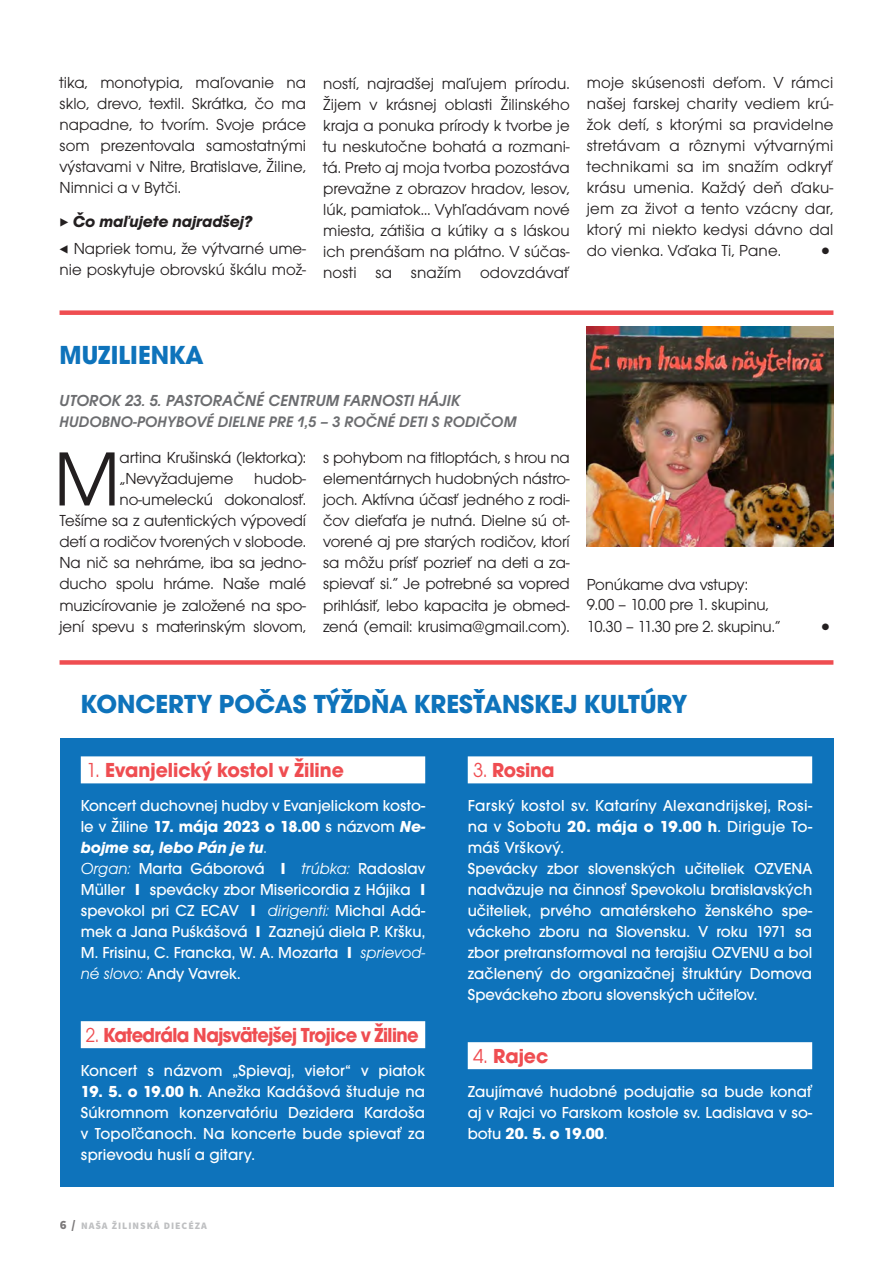
<style>
.page{position:relative;width:893px;height:1263px;background:#fff}
.page>*{position:absolute;margin:0;border:0;box-sizing:border-box;transform-origin:0 0}
.t1{font:79.2px "Avant Gar Got Itc TOT Boo";color:#231f20}
.t2{font:700 27px "Avant Gar Got Itc TOT";color:#0e73bb}
.t3{font:24px "Avant Gar Got Itc TOT Boo";color:#231f20}
.t4{font:700 21px "Avant Gar Got Itc TOT";letter-spacing:-.02em;color:#ef4d51;scale:.95 1}
.t5{font:700 21px "Avant Gar Got Itc TOT";color:#ef4d51}
.t6{font:700 21px "Avant Gar Got Itc TOT";letter-spacing:-.02em;color:#ef4d51}
.t7{font:16.5px/21px "Avant Gar Got Itc TOT Boo";letter-spacing:-.01em;color:#231f20;text-align:justify}
.t8{font:500 16.5px/21px "Avant Garde Got Itc TOT";color:#fff;text-align:justify}
.t9{font:16.5px "Avant Gar Got Itc TOT Dem Obl";letter-spacing:.015em;color:#6c6d70}
.t10{font:italic 700 16.5px "Avant Gar Got Itc TOT";color:#231f20}
.t11{font:15.75px "Avant Gar Got Itc TOT Dem Obl";letter-spacing:.015em;color:#6c6d70}
.t12{font:900 9.9px "Source Sans Pro";letter-spacing:.1em;color:#939598}
.s1{font-family:"Source Sans Pro";font-weight:200;font-style:normal}
.s2{font-family:"Source Sans Pro";font-weight:200}
.s3{font-family:"Avant Gar Got Itc TOT Boo";font-weight:400}
.s4{font-family:"Avant Gar Got Itc TOT";font-weight:700}
.s5{font-family:"Avant Gar Got Itc TOT";font-weight:700;font-style:italic}
.s6{font-family:"Avant Gar Got Itc TOT Boo Obl";font-weight:400}
.s7{font-size:12.75px;color:#231f20}
</style>
<div class="page">
<div style="left:60px;top:738px;width:773px;height:448px;background:#0e73bb"></div>
<div style="left:81px;top:756px;width:344px;height:27px;background:#fff"></div>
<div style="left:81px;top:1021px;width:344px;height:27px;background:#fff"></div>
<div style="left:468px;top:756px;width:344px;height:27px;background:#fff"></div>
<div style="left:468px;top:1042px;width:344px;height:27px;background:#fff"></div>
<img style="left:587px;top:326px;width:246px;height:220px">
<div style="left:60px;top:660px;width:773px;height:5px;background:#ef4d51"></div>
<div style="left:60px;top:310px;width:773px;height:5px;background:#ef4d51"></div>
<p class="t7" style="left:60px;top:72px;width:248px">tika, monotypia, maľovanie na sklo, drevo, textil. Skrátka, čo ma napadne, to tvorím. Svoje práce som prezentovala samostatnými výstavami v Nitre, Bratislave, Žiline, Nimnici a v Bytči.</p>
<p class="t10" style="left:60px;top:212px;width:194px"><span class="s1">▶</span> Čo maľujete najradšej?</p>
<p class="t7" style="left:60px;top:238px;width:248px"><span class="s2">◀</span> Napriek tomu, že výtvarné ume&shy;nie poskytuje obrovskú škálu mož-</p>
<p class="t7" style="left:323px;top:73px;width:248px">ností, najradšej maľujem prírodu.<br>Žijem v krásnej oblasti Žilinského kraja a ponuka prírody k tvorbe je tu neskutočne bohatá a rozmani&shy;tá. Preto aj moja tvorba pozostáva prevažne z obrazov hradov, lesov, lúk, pamiatok… Vyhľadávam nové miesta, zátišia a kútiky a s láskou ich prenášam na plátno. V súčas&shy;nosti sa snažím odovzdávať</p>
<p class="t7" style="left:587px;top:72px;width:248px">moje skúsenosti deťom. V rámci našej farskej charity vediem krú&shy;žok detí, s ktorými sa pravidelne stretávam a rôznymi výtvarnými technikami sa im snažím odkryť krásu umenia. Každý deň ďaku&shy;jem za život a tento vzácny dar, ktorý mi niekto kedysi dávno dal do vienka. Vďaka Ti, Pane.</p>
<p class="t3" style="left:817px;top:237px;width:18px">•</p>
<p class="t2" style="left:60px;top:338px;width:145px">MUZILIENKA</p>
<p class="t9" style="left:60px;top:391px;width:402px">UTOROK 23. 5. PASTORAČNÉ CENTRUM FARNOSTI HÁJIK</p>
<p class="t11" style="left:60px;top:412px;width:458px">HUDOBNO-POHYBOVÉ DIELNE PRE 1,5 – 3 ROČNÉ DETI S RODIČOM</p>
<p class="t7" style="left:323px;top:447px;width:248px">s pohybom na fitloptách, s hrou na elementárnych hudobných nástro&shy;joch. Aktívna účasť jedného z rodi&shy;čov dieťaťa je nutná. Dielne sú ot&shy;vorené aj pre starých rodičov, ktorí sa môžu prísť pozrieť na deti a za&shy;spievať si.“ Je potrebné sa vopred prihlásiť, lebo kapacita je obmed&shy;zená (email: krusima@gmail.com).</p>
<p class="t1" style="left:54px;top:433px;width:68px">M</p>
<p class="t7" style="left:120px;top:447px;width:188px">artina Krušinská (lektorka): „Nevyžadujeme</p>
<p class="t7" style="left:60px;top:468px;width:248px;text-align:right">hudob-<br>no-umeleckú dokonalosť.<br>Tešíme sa z autentických výpovedí detí a rodičov tvorených v slobode.<br>Na nič sa nehráme, iba sa jedno&shy;ducho spolu hráme. Naše malé muzicírovanie je založené na spo&shy;jení spevu s materinským slovom,</p>
<p class="t7" style="left:587px;top:573px;width:163px">Ponúkame dva vstupy:</p>
<p class="t7" style="left:587px;top:594px;width:184px">9.00 – 10.00 pre 1. skupinu,</p>
<p class="t7" style="left:587px;top:615px;width:195px">10.30 – 11.30 pre 2. skupinu.“</p>
<p class="t3" style="left:817px;top:613px;width:18px">•</p>
<p class="t2" style="left:81px;top:688px;width:608px">KONCERTY POČAS TÝŽDŇA KRESŤANSKEJ KULTÚRY</p>
<p class="t5" style="left:86px;top:757px;width:259px"><span class="s3">1.</span> Evanjelický kostol v Žiline</p>
<p class="t8" style="left:81px;top:795px;width:346px">Koncert duchovnej hudby v Evanjelickom kosto&shy;le v Žiline <span class="s4">17. mája 2023 o 18.00</span> s názvom <span class="s5">Ne&shy;bojme sa, lebo Pán je tu</span><span class="s3">.</span></p>
<p class="t8" style="left:81px;top:858px;width:346px"><span class="s6">Organ:</span> Marta Gáborová <span class="s4">I</span> <span class="s6">trúbka:</span> Radoslav Müller <span class="s4">I</span> spevácky zbor Misericordia z Hájika <span class="s4">I </span>spevokol pri CZ ECAV <span class="s4">I</span> <span class="s6">dirigenti:</span> Michal Adá&shy;mek a Jana Puśkášová <span class="s4">I</span> Zaznejú diela P. Kršku, M. Frisinu, C. Francka, W. A. Mozarta <span class="s4">I</span> <span class="s6">sprievod&shy;né slovo:</span> Andy Vavrek.</p>
<p class="t4" style="left:86px;top:1022px;width:352px"><span class="s3">2.</span> Katedrála Najsvätejšej Trojice v Žiline</p>
<p class="t8" style="left:81px;top:1060px;width:346px">Koncert s názvom „Spievaj, vietor“ v piatok</p>
<p class="t8" style="left:81px;top:1081px;width:346px"><span class="s4">19. 5. o 19.00 h</span>. Anežka Kadášová študuje na Súkromnom konzervatóriu Dezidera Kardoša v Topoľčanoch. Na koncerte bude spievať za sprievodu huslí a gitary.</p>
<p class="t12" style="left:60px;top:1219px;width:149px"><span class="s7">6 /</span> NAŠA ŽILINSKÁ DIECÉZA</p>
<p class="t6" style="left:473px;top:757px;width:83px"><span class="s3">3.</span> Rosina</p>
<p class="t8" style="left:468px;top:795px;width:346px">Farský kostol sv. Kataríny Alexandrijskej, Rosi&shy;na v Sobotu <span class="s4">20. mája o 19.00 h</span>. Diriguje To&shy;máš Vrškový.</p>
<p class="t8" style="left:468px;top:858px;width:346px">Spevácky zbor slovenských učiteliek OZVENA nadväzuje na činnosť Spevokolu bratislavských učiteliek, prvého amatérskeho ženského spe&shy;váckeho zboru na Slovensku. V roku 1971 sa zbor pretransformoval na terajšiu OZVENU a bol začlenený do organizačnej štruktúry Domova Speváckeho zboru slovenských učiteľov.</p>
<p class="t6" style="left:473px;top:1043px;width:77px"><span class="s3">4.</span> Rajec</p>
<p class="t8" style="left:468px;top:1081px;width:346px">Zaujímavé hudobné podujatie sa bude konať aj v Rajci vo Farskom kostole sv. Ladislava v so&shy;botu <span class="s4">20. 5. o 19.00</span><span class="s3">.</span></p>
</div>
